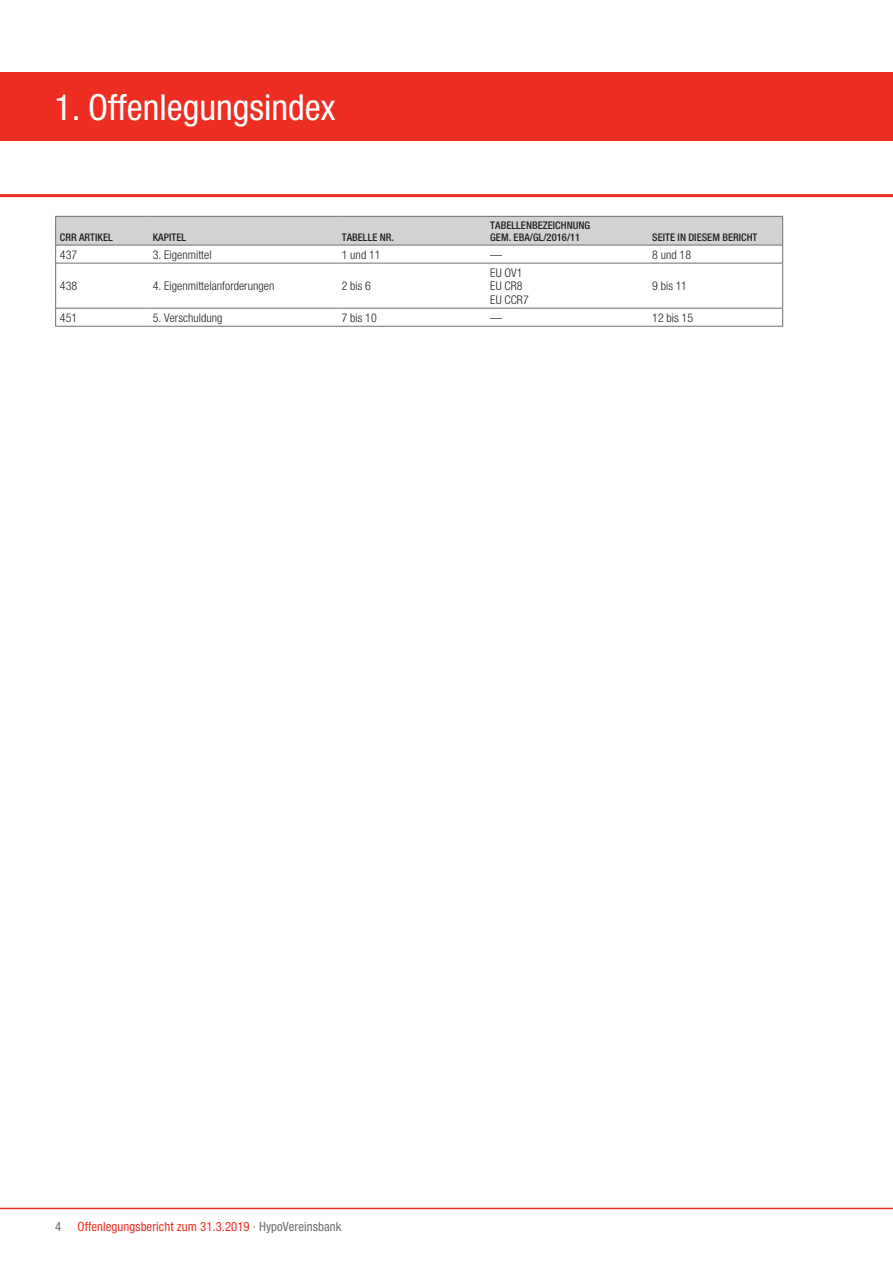
<style>
.page{position:relative;width:893px;height:1263px;background:#fff}
.page>*{position:absolute;margin:0;border:0;box-sizing:border-box;transform-origin:0 0}
.t1{font:condensed 36px "Helvetica Neue";color:#fff}
.t2{font:condensed 12.75px "Helvetica Neue";letter-spacing:.005em;color:#ee2e22}
.t3{font:condensed 12.75px "Helvetica Neue";color:#6c6d70}
.t4{font:300 12px/13.5px "Helvetica HVB Cond";letter-spacing:.005em;color:#231f20}
.t5{font:500 10.5px/12px "Helvetica HVB Cond";letter-spacing:.005em;color:#231f20}
.s1{color:#6c6d70}
</style>
<div class="page">
<hr style="left:0;top:1208px;width:893px;height:1px;background:#ee2e22">
<div style="left:0;top:72px;width:893px;height:68px;background:#ee2e22"></div>
<hr style="left:0;top:194px;width:893px;height:3px;background:#ee2e22">
<hr style="left:56px;top:263px;width:93px;height:1px;background:#6c6d70">
<hr style="left:148px;top:263px;width:190px;height:1px;background:#6c6d70">
<hr style="left:338px;top:263px;width:148px;height:1px;background:#6c6d70">
<hr style="left:486px;top:263px;width:162px;height:1px;background:#6c6d70">
<hr style="left:648px;top:263px;width:135px;height:1px;background:#6c6d70">
<hr style="left:56px;top:308px;width:93px;height:1px;background:#6c6d70">
<hr style="left:148px;top:308px;width:190px;height:1px;background:#6c6d70">
<hr style="left:338px;top:308px;width:148px;height:1px;background:#6c6d70">
<hr style="left:486px;top:308px;width:162px;height:1px;background:#6c6d70">
<hr style="left:648px;top:308px;width:135px;height:1px;background:#6c6d70">
<hr style="left:55px;top:263px;width:1px;height:45px;background:#6c6d70">
<svg style="left:55px;top:308px;width:1px;height:18px"></svg>
<hr style="left:55px;top:326px;width:94px;height:1px;background:#6c6d70">
<hr style="left:148px;top:326px;width:190px;height:1px;background:#6c6d70">
<hr style="left:338px;top:326px;width:148px;height:1px;background:#6c6d70">
<hr style="left:486px;top:326px;width:162px;height:1px;background:#6c6d70">
<hr style="left:648px;top:326px;width:135px;height:1px;background:#6c6d70">
<svg style="left:55px;top:216px;width:728px;height:47px"></svg>
<hr style="left:782px;top:263px;width:1px;height:45px;background:#6c6d70">
<svg style="left:782px;top:309px;width:1px;height:17px"></svg>
<hr style="left:55px;top:216px;width:94px;height:1px;background:#6c6d70">
<h1 class="t1" style="left:55px;top:87px;width:282px">1. Offenlegungsindex</h1>
<p class="t5" style="left:60px;top:231px;width:54px">CRR ARTIKEL</p>
<p class="t5" style="left:153px;top:231px;width:35px">KAPITEL</p>
<p class="t5" style="left:342px;top:231px;width:54px">TABELLE NR.</p>
<p class="t5" style="left:490px;top:219px;width:101px">TABELLENBEZEICHNUNG<br>GEM. EBA/GL/2016/11</p>
<p class="t5" style="left:652px;top:231px;width:107px">SEITE IN DIESEM BERICHT</p>
<p class="t4" style="left:60px;top:248px;width:19px">437</p>
<p class="t4" style="left:153px;top:248px;width:60px">3. Eigenmittel</p>
<p class="t4" style="left:342px;top:248px;width:40px">1 und 11</p>
<p class="t4" style="left:490px;top:248px;width:13px">—</p>
<p class="t4" style="left:652px;top:248px;width:40px">8 und 18</p>
<p class="t4" style="left:60px;top:279px;width:19px">438</p>
<p class="t4" style="left:153px;top:279px;width:123px">4. Eigenmittelanforderungen</p>
<p class="t4" style="left:342px;top:279px;width:31px">2 bis 6</p>
<p class="t4" style="left:490px;top:266px;width:40px">EU OV1<br>EU CR8<br>EU CCR7</p>
<p class="t4" style="left:652px;top:279px;width:36px">9 bis 11</p>
<p class="t4" style="left:60px;top:311px;width:19px">451</p>
<p class="t4" style="left:153px;top:311px;width:71px">5. Verschuldung</p>
<p class="t4" style="left:342px;top:311px;width:37px">7 bis 10</p>
<p class="t4" style="left:490px;top:311px;width:13px">—</p>
<p class="t4" style="left:652px;top:311px;width:42px">12 bis 15</p>
<p class="t3" style="left:55px;top:1218px;width:8px">4</p>
<p class="t2" style="left:78px;top:1218px;width:265px">Offenlegungsbericht zum 31.3.2019 <span class="s1">· HypoVereinsbank</span></p>
</div>
